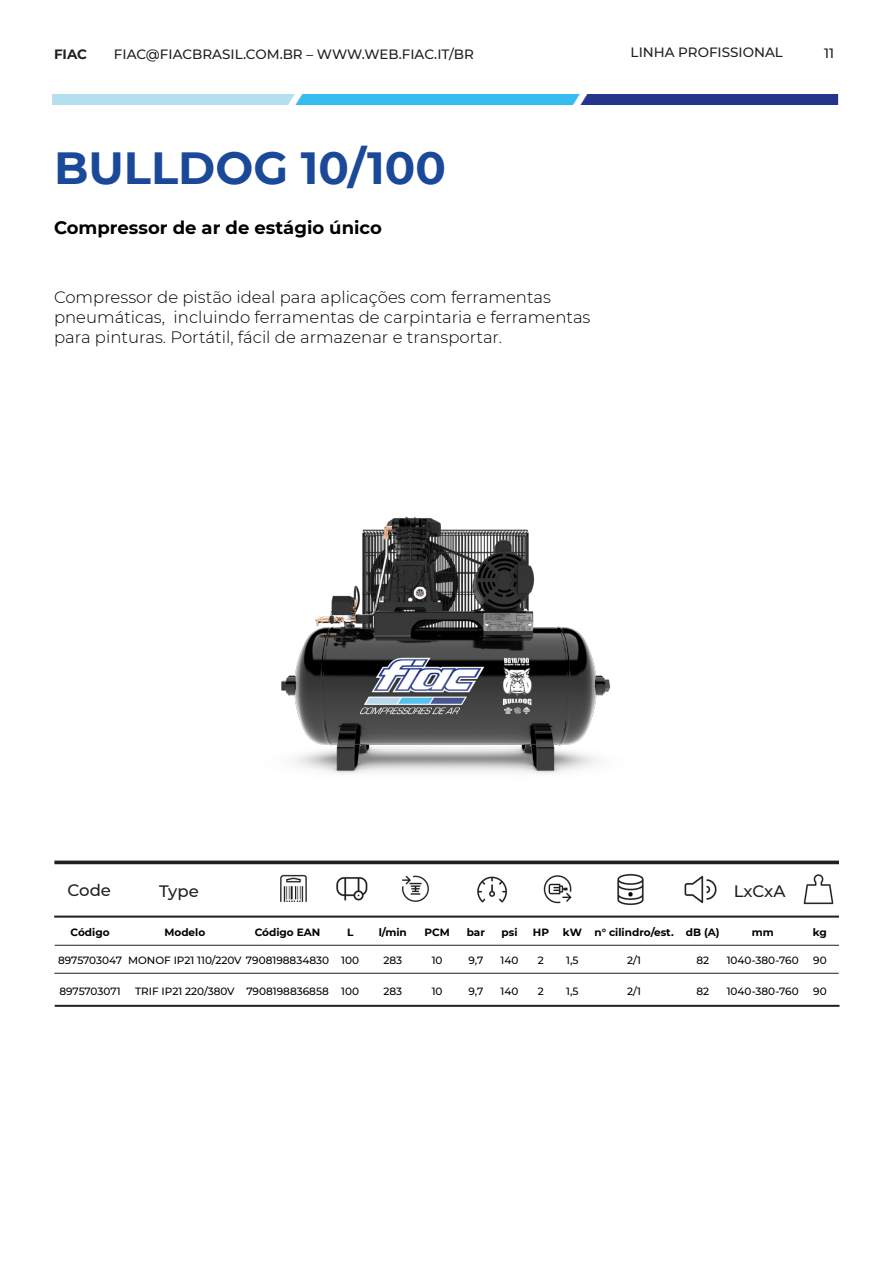
<style>
.page{position:relative;width:893px;height:1263px;background:#fff}
.page>*{position:absolute;margin:0;border:0;box-sizing:border-box;transform-origin:0 0}
.t1{font:700 45px "Montserrat";color:#1b4999}
.t2{font:700 18px "Montserrat";color:#000001}
.t3{font:300 16.5px/19.8px "Montserrat";color:#000001}
.t4{font:500 16.5px "Montserrat";letter-spacing:-.005em;color:#231f20}
.t5{font:500 13.5px "Montserrat";color:#231f20}
.t6{font:700 13.5px "Montserrat";color:#231f20}
.t7{font:500 10.5px "Montserrat";color:#000}
.t8{font:700 10.5px "Montserrat";color:#000}
</style>
<div class="page">
<img style="left:52px;top:95px;width:787px;height:10px">
<img style="left:281px;top:516px;width:330px;height:258px">
<svg style="left:54px;top:860px;width:785px;height:4px;background:#434041"></svg>
<img style="left:336px;top:877px;width:32px;height:24px">
<img style="left:401px;top:875px;width:29px;height:27px">
<img style="left:477px;top:876px;width:31px;height:27px">
<img style="left:543px;top:875px;width:29px;height:29px">
<img style="left:617px;top:873px;width:27px;height:32px">
<img style="left:684px;top:875px;width:33px;height:29px">
<img style="left:280px;top:875px;width:27px;height:27px">
<img style="left:803px;top:874px;width:31px;height:31px">
<hr style="left:54px;top:915px;width:785px;height:3px;background:#231f20">
<hr style="left:55px;top:1005px;width:784px;height:2px;background:#231f20">
<hr style="left:55px;top:945px;width:784px;height:1px;background:#231f20">
<hr style="left:54px;top:973px;width:785px;height:1px;background:#231f20">
<p class="t6" style="left:54px;top:45px;width:35px">FIAC</p>
<p class="t5" style="left:114px;top:45px;width:362px">FIAC@FIACBRASIL.COM.BR – WWW.WEB.FIAC.IT/BR</p>
<p class="t5" style="left:631px;top:43px;width:154px">LINHA PROFISSIONAL</p>
<p class="t5" style="left:824px;top:43px;width:11px">11</p>
<p class="t1" style="left:54px;top:136px;width:393px">BULLDOG 10/100</p>
<p class="t2" style="left:54px;top:215px;width:329px">Compressor de ar de estágio único</p>
<p class="t3" style="left:54px;top:287px;width:538px">Compressor de pistão ideal para aplicações com ferramentas pneumáticas, incluindo ferramentas de carpintaria e ferramentas para pinturas. Portátil, fácil de armazenar e transportar.</p>
<p class="t4" style="left:68px;top:879px;width:45px">Code</p>
<p class="t4" style="left:159px;top:880px;width:41px">Type</p>
<p class="t4" style="left:734px;top:880px;width:53px">LxCxA</p>
<p class="t8" style="left:71px;top:925px;width:41px">Código</p>
<p class="t8" style="left:164px;top:925px;width:42px">Modelo</p>
<p class="t8" style="left:255px;top:925px;width:67px">Código EAN</p>
<p class="t8" style="left:347px;top:925px;width:8px">L</p>
<p class="t8" style="left:379px;top:925px;width:30px">l/min</p>
<p class="t8" style="left:424px;top:925px;width:27px">PCM</p>
<p class="t8" style="left:467px;top:925px;width:20px">bar</p>
<p class="t8" style="left:501px;top:925px;width:17px">psi</p>
<p class="t8" style="left:533px;top:925px;width:18px">HP</p>
<p class="t8" style="left:563px;top:925px;width:21px">kW</p>
<p class="t8" style="left:595px;top:925px;width:81px">n° cilindro/est.</p>
<p class="t8" style="left:686px;top:925px;width:35px">dB (A)</p>
<p class="t8" style="left:752px;top:925px;width:24px">mm</p>
<p class="t8" style="left:813px;top:925px;width:16px">kg</p>
<p class="t7" style="left:58px;top:953px;width:65px">8975703047</p>
<p class="t7" style="left:128px;top:953px;width:203px">MONOF IP21 110/220V 7908198834830</p>
<p class="t7" style="left:341px;top:953px;width:19px">100</p>
<p class="t7" style="left:383px;top:953px;width:20px">283</p>
<p class="t7" style="left:432px;top:953px;width:12px">10</p>
<p class="t7" style="left:468px;top:953px;width:16px">9,7</p>
<p class="t7" style="left:501px;top:953px;width:19px">140</p>
<p class="t7" style="left:538px;top:953px;width:8px">2</p>
<p class="t7" style="left:566px;top:953px;width:14px">1,5</p>
<p class="t7" style="left:627px;top:953px;width:16px">2/1</p>
<p class="t7" style="left:696px;top:953px;width:14px">82</p>
<p class="t7" style="left:727px;top:953px;width:74px">1040-380-760</p>
<p class="t7" style="left:813px;top:953px;width:15px">90</p>
<p class="t7" style="left:59px;top:984px;width:63px">8975703071</p>
<p class="t7" style="left:135px;top:984px;width:101px">TRIF IP21 220/380V</p>
<p class="t7" style="left:246px;top:984px;width:84px">7908198836858</p>
<p class="t7" style="left:341px;top:984px;width:19px">100</p>
<p class="t7" style="left:383px;top:984px;width:20px">283</p>
<p class="t7" style="left:432px;top:984px;width:12px">10</p>
<p class="t7" style="left:468px;top:984px;width:16px">9,7</p>
<p class="t7" style="left:501px;top:984px;width:19px">140</p>
<p class="t7" style="left:538px;top:984px;width:8px">2</p>
<p class="t7" style="left:566px;top:984px;width:14px">1,5</p>
<p class="t7" style="left:627px;top:984px;width:16px">2/1</p>
<p class="t7" style="left:696px;top:984px;width:14px">82</p>
<p class="t7" style="left:727px;top:984px;width:74px">1040-380-760</p>
<p class="t7" style="left:813px;top:984px;width:15px">90</p>
</div>
